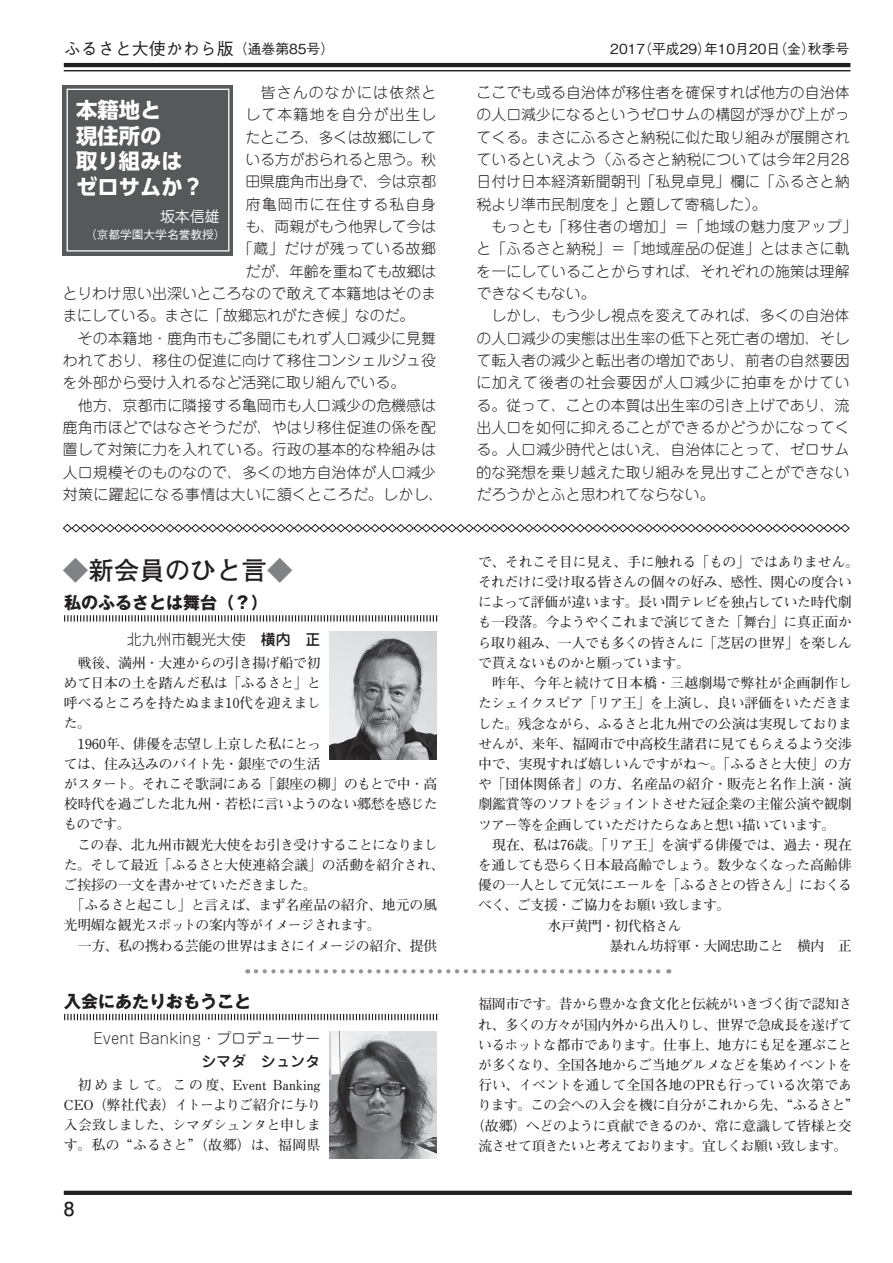
<style>
.page{position:relative;width:893px;height:1263px;background:#fff}
.page>*{position:absolute;margin:0;border:0;box-sizing:border-box;transform-origin:0 0}
.t1{font:700 25.5px "Futo Go B101 Pro";color:#231f20}
.t2{font:700 21.3px/25.5px "UD Shin Go Pr 6 N";color:#fff}
.t3{font:700 19.2px "Futo Go B101 Pro";color:#231f20}
.t4{font:700 16.95px "Gothic MB101 Pro";color:#231f20}
.t5{font:500 16.95px "Gothic BBB Pro";color:#231f20}
.t6{font:300 14.85px/22.4px "Jun 101 Pro";letter-spacing:.005em;color:#231f20;text-align:justify}
.t7{font:300 14.85px "Jun 101 Pro";letter-spacing:-.015em;color:#231f20}
.t8{font:300 14.85px "Jun 101 Pro";letter-spacing:.025em;color:#231f20}
.t9{font:300 14.85px "Jun 101 Pro";letter-spacing:.075em;color:#231f20}
.t10{font:300 14.85px "Jun 101 Pro";letter-spacing:.08em;color:#231f20}
.t11{font:500 14.85px "Jun 34 Pro";color:#231f20}
.t12{font:14.85px "Jun 201 Pro";color:#fff}
.t13{font:700 13.8px/20.2px "Futo Min A101 Pro";letter-spacing:-.03em;color:#231f20;text-align:justify}
.t14{font:700 13.8px "Futo Min A101 Pro";letter-spacing:-.01em;color:#231f20}
.t15{font:500 13.8px "Gothic BBB Pro";color:#231f20}
.t16{font:500 11.7px "Gothic BBB Pro";color:#fff}
.s1{font-size:13.8px}
.s2{color:#808285}
.s3{font-family:"Jun 34 Pro";font-weight:500}
</style>
<div class="page">
<hr style="left:64px;top:63px;width:786px;height:4px;background:#231f20">
<hr style="left:64px;top:70px;width:786px;height:1px;background:#231f20">
<hr style="left:64px;top:1191px;width:788px;height:4px;background:#231f20">
<div style="left:63px;top:85px;width:170px;height:170px;background:#57585a"></div>
<div style="left:67px;top:89px;width:162px;height:163px;border:1px solid #fff"></div>
<svg style="left:256px;top:969px;width:413px;height:4px"></svg>
<svg style="left:64px;top:615px;width:373px;height:6px"></svg>
<img style="left:330px;top:631px;width:106px;height:128px">
<svg style="left:64px;top:1014px;width:373px;height:6px"></svg>
<img style="left:330px;top:1031px;width:106px;height:128px">
<svg style="left:62px;top:523px;width:788px;height:10px"></svg>
<p class="t5" style="left:64px;top:35px;width:272px">ふるさと大使かわら版<span class="s1">（通巻第85号）</span></p>
<p class="t15" style="left:610px;top:38px;width:241px">2017（平成29）年10月20日（金）秋季号</p>
<p class="t10" style="left:261px;top:81px;width:177px">皆さんのなかには依然と</p>
<p class="t9" style="left:245px;top:103px;width:192px">して本籍地を自分が出生し</p>
<p class="t7" style="left:246px;top:125px;width:192px">たところ、多くは故郷にして</p>
<p class="t7" style="left:246px;top:148px;width:192px">いる方がおられると思う。秋</p>
<p class="t7" style="left:246px;top:170px;width:192px">田県鹿角市出身で、今は京都</p>
<p class="t9" style="left:246px;top:192px;width:192px">府亀岡市に在住する私自身</p>
<p class="t7" style="left:246px;top:215px;width:192px">も、両親がもう他界して今は</p>
<p class="t6" style="left:238px;top:236px;width:199px">「蔵」だけが残っている故郷</p>
<p class="t7" style="left:246px;top:259px;width:192px">だが、年齢を重ねても故郷は</p>
<p class="t6" style="left:63px;top:281px;width:375px">とりわけ思い出深いところなので敢えて本籍地はそのま</p>
<p class="t7" style="left:63px;top:304px;width:353px">まにしている。まさに「故郷忘れがたき候」なのだ。</p>
<p class="t6" style="left:78px;top:325px;width:360px">その本籍地・鹿角市もご多聞にもれず人口減少に見舞</p>
<p class="t6" style="left:63px;top:347px;width:375px">われており、移住の促進に向けて移住コンシェルジュ役</p>
<p class="t6" style="left:63px;top:370px;width:344px">を外部から受け入れるなど活発に取り組んでいる。</p>
<p class="t6" style="left:78px;top:392px;width:360px">他方、京都市に隣接する亀岡市も人口減少の危機感は</p>
<p class="t6" style="left:63px;top:414px;width:375px">鹿角市ほどではなさそうだが、やはり移住促進の係を配</p>
<p class="t6" style="left:63px;top:437px;width:375px">置して対策に力を入れている。行政の基本的な枠組みは</p>
<p class="t6" style="left:63px;top:459px;width:375px">人口規模そのものなので、多くの地方自治体が人口減少</p>
<p class="t8" style="left:63px;top:483px;width:382px">対策に躍起になる事情は大いに頷くところだ。しかし、</p>
<p class="t6" style="left:476px;top:80px;width:375px">ここでも或る自治体が移住者を確保すれば他方の自治体の人口減少になるというゼロサムの構図が浮かび上がってくる。まさにふるさと納税に似た取り組みが展開されているといえよう（ふるさと納税については今年2月28日付け日本経済新聞朝刊「私見卓見」欄に「ふるさと納税より準市民制度を」と題して寄稿した）。</p>
<p class="t6" style="left:476px;top:214px;width:382px;text-align:left;text-indent:15px">もっとも「移住者の増加」＝「地域の魅力度アップ」と「ふるさと納税」＝「地域産品の促進」とはまさに軌を一にしていることからすれば、それぞれの施策は理解できなくもない。</p>
<p class="t6" style="left:476px;top:303px;width:375px;text-indent:15px">しかし、もう少し視点を変えてみれば、多くの自治体の人口減少の実態は出生率の低下と死亡者の増加、そして転入者の減少と転出者の増加であり、前者の自然要因に加えて後者の社会要因が人口減少に拍車をかけている。従って、ことの本質は出生率の引き上げであり、流出人口を如何に抑えることができるかどうかになってくる。人口減少時代とはいえ、自治体にとって、ゼロサム的な発想を乗り越えた取り組みを見出すことができないだろうかとふと思われてならない。</p>
<h2 class="t2" style="left:76px;top:97px;width:129px">本籍地と<br>現住所の<br>取り組みはゼロサムか？</h2>
<p class="t12" style="left:160px;top:205px;width:61px">坂本信雄</p>
<p class="t16" style="left:85px;top:226px;width:142px">（京都学園大学名誉教授）</p>
<h1 class="t1" style="left:63px;top:550px;width:231px"><span class="s2">◆</span>新会員のひと言<span class="s2">◆</span></h1>
<p class="t4" style="left:64px;top:588px;width:206px">私のふるさとは舞台（？）</p>
<p class="t6" style="left:127px;top:627px;width:195px">北九州市観光大使<span class="s3">　横内　正</span></p>
<p class="t13" style="left:64px;top:651px;width:259px;text-indent:14px">戦後、満州・大連からの引き揚げ船で初めて日本の土を踏んだ私は「ふるさと」と呼べるところを持たぬまま10代を迎えました。</p>
<p class="t13" style="left:63px;top:732px;width:376px;text-align:left;text-indent:14px">1960年、俳優を志望し上京した私にとっ<br>ては、住み込みのバイト先・銀座での生活<br>がスタート。それこそ歌詞にある「銀座の柳」のもとで中・高校時代を過ごした北九州・若松に言いようのない郷愁を感じたものです。</p>
<p class="t13" style="left:77px;top:833px;width:362px">この春、北九州市観光大使をお引き受けすることになりまし</p>
<p class="t14" style="left:64px;top:854px;width:382px">た。そして最近「ふるさと大使連絡会議」の活動を紹介され、</p>
<p class="t13" style="left:64px;top:873px;width:254px">ご挨拶の一文を書かせていただきました。</p>
<p class="t13" style="left:71px;top:893px;width:368px">「ふるさと起こし」と言えば、まず名産品の紹介、地元の風</p>
<p class="t13" style="left:64px;top:913px;width:318px">光明媚な観光スポットの案内等がイメージされます。</p>
<p class="t13" style="left:78px;top:934px;width:361px">一方、私の携わる芸能の世界はまさにイメージの紹介、提供</p>
<p class="t4" style="left:64px;top:987px;width:189px">入会にあたりおもうこと</p>
<p class="t6" style="left:94px;top:1025px;width:228px">Event Banking・プロデューサー</p>
<p class="t11" style="left:186px;top:1050px;width:135px">　シマダ　シュンタ</p>
<p class="t13" style="left:64px;top:1073px;width:259px;text-indent:14px">初めまして。この度、Event Banking CEO（弊社代表）イトーよりご紹介に与り入会致しました、シマダシュンタと申します。私の“ふるさと”（故郷）は、福岡県</p>
<h3 class="t3" style="left:64px;top:1193px;width:12px">8</h3>
<p class="t13" style="left:478px;top:550px;width:383px;text-align:left">で、それこそ目に見え、手に触れる「もの」ではありません。それだけに受け取る皆さんの個々の好み、感性、関心の度合いによって評価が違います。長い間テレビを独占していた時代劇も一段落。今ようやくこれまで演じてきた「舞台」に真正面から取り組み、一人でも多くの皆さんに「芝居の世界」を楽しんで貰えないものかと願っています。</p>
<p class="t13" style="left:478px;top:671px;width:376px;text-indent:14px">昨年、今年と続けて日本橋・三越劇場で弊社が企画制作したシェイクスピア「リア王」を上演し、良い評価をいただきました。残念ながら、ふるさと北九州での公演は実現しておりませんが、来年、福岡市で中高校生諸君に見てもらえるよう交渉中で、実現すれば嬉しいんですがね～。「ふるさと大使」の方や「団体関係者」の方、名産品の紹介・販売と名作上演・演劇鑑賞等のソフトをジョイントさせた冠企業の主催公演や観劇ツアー等を企画していただけたらなあと想い描いています。</p>
<p class="t13" style="left:492px;top:833px;width:361px">現在、私は76歳。「リア王」を演ずる俳優では、過去・現在</p>
<p class="t13" style="left:478px;top:853px;width:375px">を通しても恐らく日本最高齢でしょう。数少なくなった高齢俳</p>
<p class="t13" style="left:478px;top:873px;width:375px">優の一人として元気にエールを「ふるさとの皆さん」におくる</p>
<p class="t13" style="left:478px;top:893px;width:254px">べく、ご支援・ご協力をお願い致します。</p>
<p class="t13" style="left:492px;top:913px;width:191px">　　　　水戸黄門・初代格さん</p>
<p class="t13" style="left:609px;top:934px;width:244px">暴れん坊将軍・大岡忠助こと　横内　正</p>
<p class="t13" style="left:471px;top:992px;width:389px;text-align:center">福岡市です。昔から豊かな食文化と伝統がいきづく街で認知され、多くの方々が国内外から出入りし、世界で急成長を遂げているホットな都市であります。仕事上、地方にも足を運ぶことが多くなり、全国各地からご当地グルメなどを集めイベントを行い、イベントを通して全国各地のPRも行っている次第であります。この会への入会を機に自分がこれから先、“ふるさと”（故郷）へどのように貢献できるのか、常に意識して皆様と交流させて頂きたいと考えております。宜しくお願い致します。</p>
</div>
